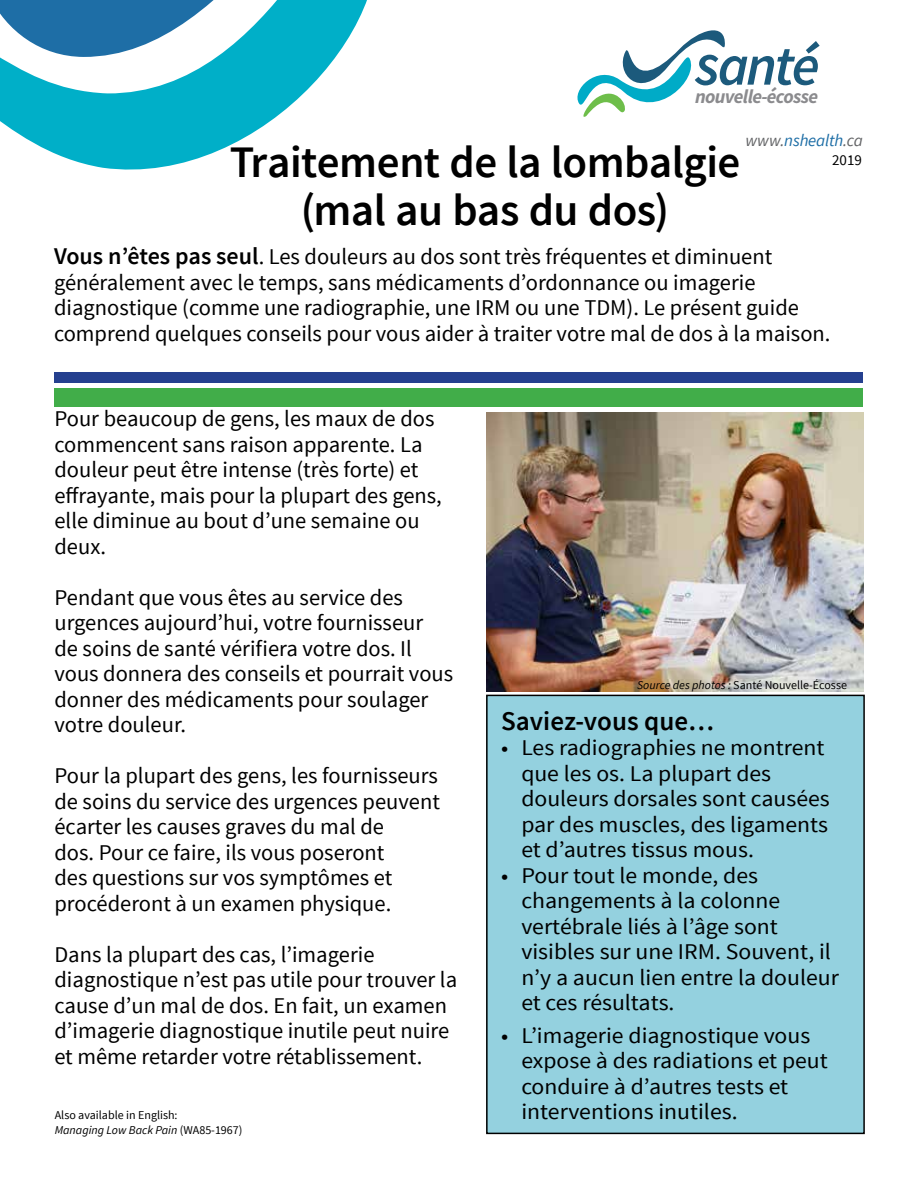
<style>
.page{position:relative;width:918px;height:1188px;background:#fff}
.page>*{position:absolute;margin:0;border:0;box-sizing:border-box;transform-origin:0 0}
.Pamphlet_Title{font:600 45px/48px "Source Sans Pro";letter-spacing:-.01em;color:#000;text-align:center}
.t1{font:600 27px "Source Sans Pro";color:#000}
.body_text{font:22.5px/25.5px "Source Sans Pro";color:#000}
.body_text-2{font:22.5px/25.5px "Source Sans Pro";color:#000;scale:1.05 1}
.t2{font:italic 700 19.5px "Source Sans Pro";letter-spacing:-.035em;color:#8b8b8e}
.t3{font:italic 16.95px "Source Sans Pro";letter-spacing:-.01em;color:#1e6ea6}
.page{font:15px "Source Sans Pro";color:#000}
.body_text-3{font:12px "Source Sans Pro";color:#000}
.body_text-4{font:italic 12px "Source Sans Pro";color:#000}
.s1{color:#636466}
.s2{font-weight:600;font-size:24px}
.s3{font-style:normal}
.s4{font-style:italic}
</style>
<div class="page">
<div style="left:55px;top:373px;width:808px;height:10px;background:#25408f"></div>
<div style="left:55px;top:388px;width:808px;height:18px;background:#41ad49"></div>
<div style="left:487px;top:695px;width:377px;height:438px;background:#94d1df"></div>
<div style="left:486px;top:695px;width:379px;height:439px;border:2px solid #000"></div>
<img style="left:486px;top:412px;width:377px;height:280px">
<svg style="left:577px;top:30px;width:243px;height:87px"></svg>
<svg style="left:0;top:0;width:367px;height:170px"></svg>
<p class="t2" style="left:695px;top:83px;width:125px">nouvelle-écosse</p>
<p class="t3" style="left:745px;top:130px;width:119px"><span class="s1">www.</span>nshealth<span class="s1">.ca</span></p>
<p class="Pamphlet_Title" style="left:230px;top:139px;width:512px">Traitement de la lombalgie (mal au bas du dos)</p>
<p class="body_text" style="left:54px;top:244px;width:778px"><span class="s2">Vous n’êtes pas seul</span>. Les douleurs au dos sont très fréquentes et diminuent généralement avec le temps, sans médicaments d’ordonnance ou imagerie diagnostique (comme une radiographie, une IRM ou une TDM). Le présent guide comprend quelques conseils pour vous aider à traiter votre mal de dos à la maison.</p>
<p class="page" style="left:832px;top:151px;width:31px">2019</p>
<p class="body_text" style="left:54px;top:407px;width:389px">Pour beaucoup de gens, les maux de dos commencent sans raison apparente. La douleur peut être intense (très forte) et effrayante, mais pour la plupart des gens, elle diminue au bout d’une semaine ou deux.</p>
<p class="body_text" style="left:54px;top:585px;width:400px">Pendant que vous êtes au service des urgences aujourd’hui, votre fournisseur<br>de soins de santé vérifiera votre dos. Il vous donnera des conseils et pourrait vous donner des médicaments pour soulager votre douleur.</p>
<p class="body_text" style="left:54px;top:764px;width:387px">Pour la plupart des gens, les fournisseurs de soins du service des urgences peuvent écarter les causes graves du mal de<br>dos. Pour ce faire, ils vous poseront<br>des questions sur vos symptômes et procéderont à un examen physique.</p>
<p class="body_text" style="left:54px;top:942px;width:404px">Dans la plupart des cas, l’imagerie diagnostique n’est pas utile pour trouver la cause d’un mal de dos. En fait, un examen d’imagerie diagnostique inutile peut nuire et même retarder votre rétablissement.</p>
<p class="body_text-3" style="left:55px;top:1108px;width:124px">Also available in English:</p>
<p class="body_text-4" style="left:55px;top:1123px;width:189px">Managing Low Back Pain <span class="s3">(WA85-1967)</span></p>
<p class="body_text-3" style="left:637px;top:677px;width:211px"><span class="s4">Source des photos :</span> Santé Nouvelle-Écosse</p>
<p class="t1" style="left:501px;top:704px;width:214px">Saviez-vous que…</p>
<p class="body_text-2" style="left:521px;top:736px;width:295px;text-indent:-20px">• Les radiographies ne montrent que les os. La plupart des douleurs dorsales sont causées par des muscles, des ligaments et d’autres tissus mous.</p>
<p class="body_text-2" style="left:521px;top:863px;width:304px;text-indent:-20px">• Pour tout le monde, des changements à la colonne vertébrale liés à l’âge sont visibles sur une IRM. Souvent, il n’y a aucun lien entre la douleur et ces résultats.</p>
<p class="body_text-2" style="left:521px;top:1023px;width:293px;text-indent:-20px">• L’imagerie diagnostique vous expose à des radiations et peut conduire à d’autres tests et interventions inutiles.</p>
</div>
